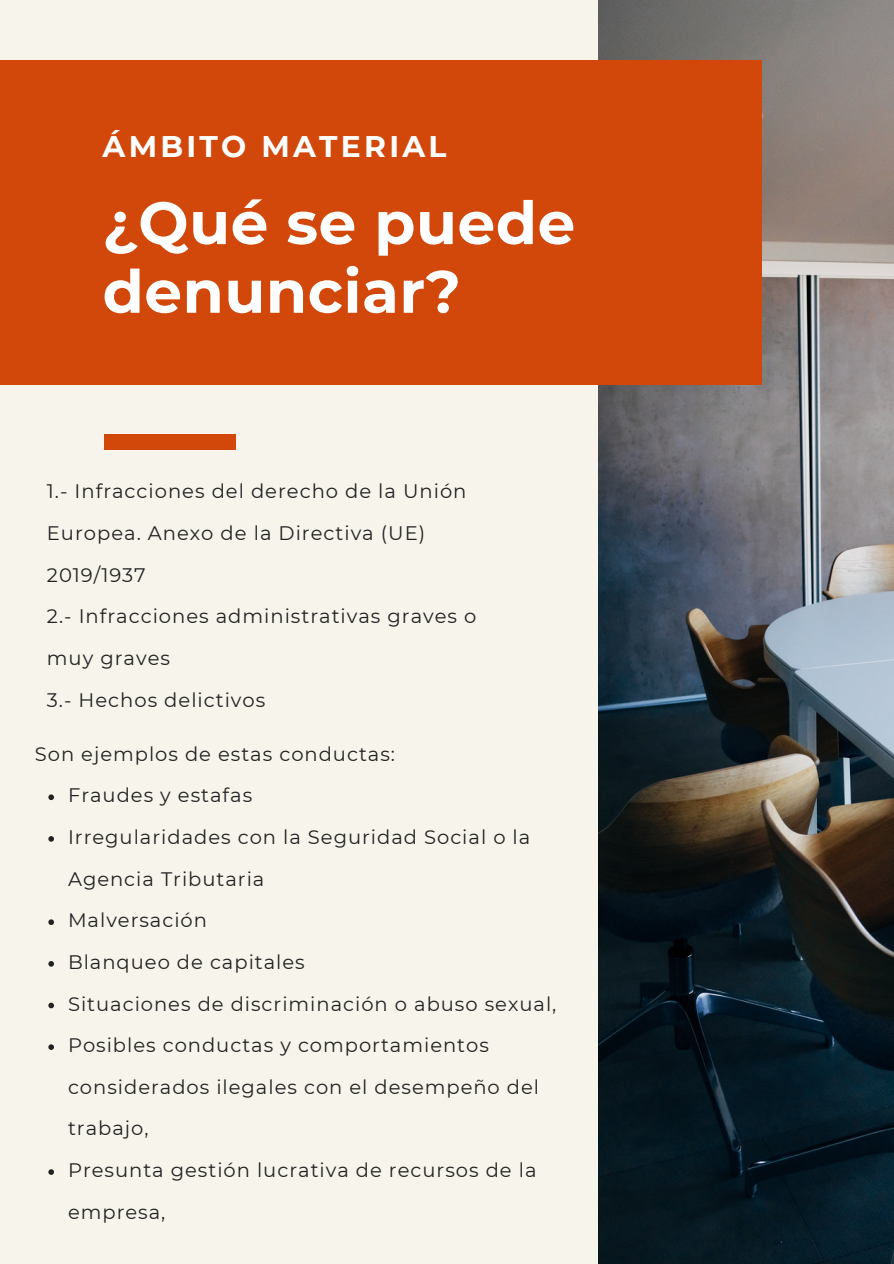
<style>
.page{position:relative;width:894px;height:1264px;background:#fff}
.page>*{position:absolute;margin:0;border:0;box-sizing:border-box;transform-origin:0 0}
.t1{font:700 59.55px/68.7px "Montserrat";letter-spacing:.01em;color:#fff}
.t2{font:700 29.85px "Montserrat";letter-spacing:.11em;color:#fff}
.t3{font:19.5px/41.7px "Montserrat";letter-spacing:.05em;color:#222}
</style>
<div class="page">
<div style="left:0;top:0;width:893px;height:1263px;background:#f6f4eb"></div>
<img style="left:598px;top:0;width:295px;height:1263px">
<div style="left:104px;top:434px;width:132px;height:15px;background:#d2480a"></div>
<div style="left:0;top:60px;width:761px;height:324px;background:#d2480a"></div>
<svg style="left:48px;top:794px;width:6px;height:6px"></svg>
<svg style="left:48px;top:836px;width:6px;height:5px"></svg>
<svg style="left:48px;top:919px;width:6px;height:6px"></svg>
<svg style="left:48px;top:961px;width:6px;height:5px"></svg>
<svg style="left:48px;top:1002px;width:6px;height:6px"></svg>
<svg style="left:48px;top:1044px;width:6px;height:5px"></svg>
<svg style="left:48px;top:1169px;width:6px;height:5px"></svg>
<p class="t2" style="left:102px;top:128px;width:345px">ÁMBITO MATERIAL</p>
<p class="t1" style="left:102px;top:188px;width:474px">¿Qué se puede denunciar?</p>
<p class="t3" style="left:47px;top:470px;width:421px">1.- Infracciones del derecho de la Unión<br>Europea. Anexo de la Directiva (UE)<br>2019/1937</p>
<h2 class="t3" style="left:47px;top:595px;width:431px">2.- Infracciones administrativas graves o muy graves</h2>
<h1 class="t3" style="left:47px;top:678px;width:220px">3.- Hechos delictivos</h1>
<p class="t3" style="left:35px;top:732px;width:361px">Son ejemplos de estas conductas:</p>
<p class="t3" style="left:68px;top:774px;width:186px">Fraudes y estafas</p>
<p class="t3" style="left:68px;top:816px;width:463px">Irregularidades con la Seguridad Social o la<br>Agencia Tributaria</p>
<p class="t3" style="left:68px;top:899px;width:140px">Malversación</p>
<p class="t3" style="left:68px;top:941px;width:238px">Blanqueo de capitales</p>
<p class="t3" style="left:68px;top:982px;width:489px">Situaciones de discriminación o abuso sexual,</p>
<p class="t3" style="left:68px;top:1024px;width:472px">Posibles conductas y comportamientos considerados ilegales con el desempeño del trabajo,</p>
<p class="t3" style="left:68px;top:1149px;width:470px">Presunta gestión lucrativa de recursos de la empresa,</p>
</div>
